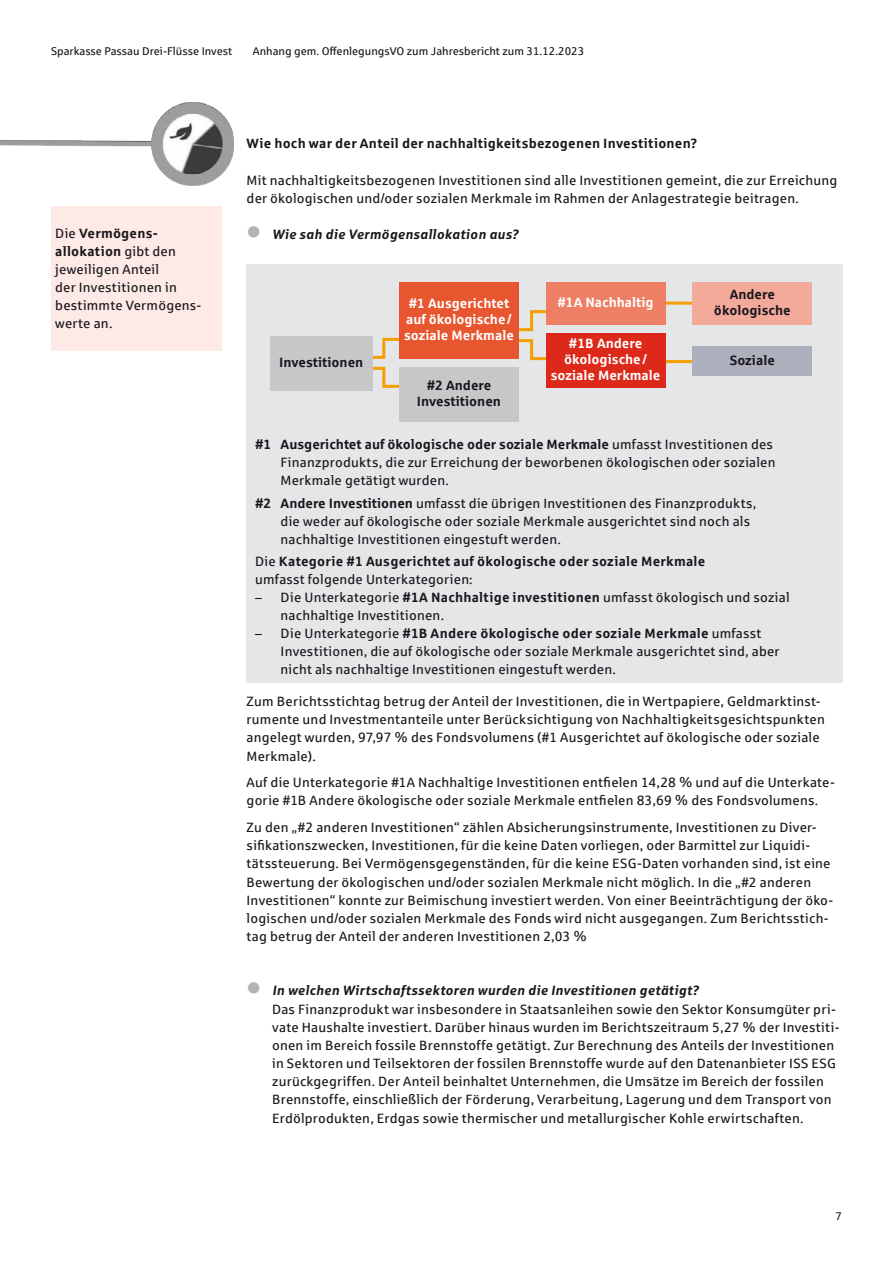
<style>
.page{position:relative;width:893px;height:1263px;background:#fff}
.page>*{position:absolute;margin:0;border:0;box-sizing:border-box;transform-origin:0 0}
.t1{font:13.5px/18.1px "Sparkasse Rg";letter-spacing:.015em;color:#1a171c}
.t2{font:700 13.5px/16.2px "Sparkasse Rg";letter-spacing:.015em;color:#1a171c;text-align:center}
.t3{font:700 13.5px/16.2px "Sparkasse Rg";color:#fff;text-align:center}
.t4{font:italic 700 13.5px "Sparkasse Rg";letter-spacing:.015em;color:#1a171c}
.t5{font:11.25px "Sparkasse Rg";color:#1a171c}
.s1{font-weight:700}
.s2{color:#b1b3b4}
.s3{font-weight:400}
.s4{font-weight:700;font-style:italic}
</style>
<div class="page">
<div style="left:51px;top:206px;width:170px;height:144px;background:#fdeae6"></div>
<img style="left:0;top:102px;width:234px;height:84px">
<div style="left:247px;top:264px;width:595px;height:418px;background:#e5e6e7"></div>
<svg style="left:347px;top:336px;width:52px;height:53px"></svg>
<div style="left:270px;top:337px;width:102px;height:54px;background:#c6c7c9"></div>
<div style="left:399px;top:367px;width:119px;height:54px;background:#c6c7c9"></div>
<svg style="left:518px;top:309px;width:44px;height:52px"></svg>
<hr style="left:653px;top:360px;width:54px;height:3px;background:#f59f00">
<hr style="left:653px;top:302px;width:55px;height:3px;background:#f59f00">
<div style="left:546px;top:334px;width:119px;height:54px;background:#dd2919"></div>
<div style="left:546px;top:282px;width:119px;height:42px;background:#ee7f65"></div>
<div style="left:693px;top:346px;width:119px;height:30px;background:#aeafbd"></div>
<div style="left:693px;top:282px;width:119px;height:42px;background:#f4aa9b"></div>
<div style="left:399px;top:282px;width:119px;height:77px;background:#e8562f"></div>
<p class="t5" style="left:51px;top:44px;width:183px">Sparkasse Passau Drei-Flüsse Invest</p>
<p class="t5" style="left:253px;top:44px;width:333px">Anhang gem. OffenlegungsVO zum Jahresbericht zum 31.12.2023</p>
<p class="t1" style="left:55px;top:224px;width:146px">Die <span class="s1">Vermögens&shy;allokation</span> gibt den jeweiligen Anteil<br>der Investitionen in bestimmte Vermögens&shy;werte an.</p>
<p class="t2" style="left:247px;top:135px;width:452px">Wie hoch war der Anteil der nachhaltigkeitsbezogenen Investitionen?</p>
<p class="t1" style="left:247px;top:171px;width:592px">Mit nachhaltigkeitsbezogenen Investitionen sind alle Investitionen gemeint, die zur Erreichung der ökologischen und/oder sozialen Merkmale im Rahmen der Anlagestrategie beitragen.</p>
<p class="t4" style="left:247px;top:226px;width:274px"><span class="s2">●</span> Wie sah die Vermögensallokation aus?</p>
<p class="t2" style="left:279px;top:354px;width:86px">Investitionen</p>
<p class="t3" style="left:404px;top:294px;width:111px">#1 Ausgerichtet auf ökologische/ soziale Merkmale</p>
<p class="t2" style="left:417px;top:376px;width:86px">#2 Andere<br>Investitionen</p>
<p class="t3" style="left:557px;top:293px;width:98px">#1A Nachhaltig</p>
<p class="t3" style="left:551px;top:335px;width:111px">#1B Andere ökologische/ soziale Merkmale</p>
<p class="t2" style="left:714px;top:285px;width:78px">Andere ökologische</p>
<p class="t2" style="left:730px;top:351px;width:47px">Soziale</p>
<p class="t1" style="left:281px;top:435px;width:496px;text-indent:-26px"><span class="s1">#1 Ausgerichtet auf ökologische oder soziale Merkmale</span> umfasst Investitionen des<br>Finanzprodukts, die zur Erreichung der beworbenen ökologischen oder sozialen<br>Merkmale getätigt wurden.</p>
<p class="t1" style="left:281px;top:493px;width:477px;text-indent:-26px"><span class="s1">#2 Andere Investitionen</span> umfasst die übrigen Investitionen des Finanzprodukts, die weder auf ökologische oder soziale Merkmale ausgerichtet sind noch als nachhaltige Investitionen eingestuft werden.</p>
<p class="t2" style="left:255px;top:552px;width:452px;line-height:18px;text-align:left"><span class="s3">Die</span> Kategorie #1 Ausgerichtet auf ökologische oder soziale Merkmale <span class="s3">umfasst folgende Unterkategorien:</span></p>
<p class="t1" style="left:281px;top:588px;width:510px;text-indent:-26px">– Die Unterkategorie <span class="s1">#1A Nachhaltige investitionen</span> umfasst ökologisch und sozial nachhaltige Investitionen.</p>
<p class="t1" style="left:281px;top:624px;width:500px;text-indent:-26px">– Die Unterkategorie <span class="s1">#1B Andere ökologische oder soziale Merkmale</span> umfasst<br>Investitionen, die auf ökologische oder soziale Merkmale ausgerichtet sind, aber nicht als nachhaltige Investitionen eingestuft werden.</p>
<p class="t1" style="left:247px;top:692px;width:580px">Zum Berichtsstichtag betrug der Anteil der Investitionen, die in Wertpapiere, Geldmarktinst&shy;rumente und Investmentanteile unter Berücksichtigung von Nachhaltigkeitsgesichtspunkten angelegt wurden, 97,97 % des Fondsvolumens (#1 Ausgerichtet auf ökologische oder soziale Merkmale).</p>
<p class="t1" style="left:247px;top:773px;width:590px">Auf die Unterkategorie #1A Nachhaltige Investitionen entfielen 14,28 % und auf die Unterkate&shy;gorie #1B Andere ökologische oder soziale Merkmale entfielen 83,69 % des Fondsvolumens.</p>
<p class="t1" style="left:247px;top:818px;width:588px">Zu den „#2 anderen Investitionen“ zählen Absicherungsinstrumente, Investitionen zu Diver&shy;sifikationszwecken, Investitionen, für die keine Daten vorliegen, oder Barmittel zur Liquidi&shy;tätssteuerung. Bei Vermögensgegenständen, für die keine ESG-Daten vorhanden sind, ist eine Bewertung der ökologischen und/oder sozialen Merkmale nicht möglich. In die „#2 anderen Investitionen“ konnte zur Beimischung investiert werden. Von einer Beeinträchtigung der öko&shy;logischen und/oder sozialen Merkmale des Fonds wird nicht ausgegangen. Zum Berichtsstich&shy;tag betrug der Anteil der anderen Investitionen 2,03 %</p>
<p class="t1" style="left:272px;top:981px;width:569px;text-indent:-26px"><span class="s2">●</span> <span class="s4">In welchen Wirtschaftssektoren wurden die Investitionen getätigt?<br></span>Das Finanzprodukt war insbesondere in Staatsanleihen sowie den Sektor Konsumgüter pri&shy;vate Haushalte investiert. Darüber hinaus wurden im Berichtszeitraum 5,27 % der Investiti&shy;onen im Bereich fossile Brennstoffe getätigt. Zur Berechnung des Anteils der Investitionen in Sektoren und Teilsektoren der fossilen Brennstoffe wurde auf den Datenanbieter ISS ESG zurückgegriffen. Der Anteil beinhaltet Unternehmen, die Umsätze im Bereich der fossilen Brennstoffe, einschließlich der Förderung, Verarbeitung, Lagerung und dem Transport von Erdölprodukten, Erdgas sowie thermischer und metallurgischer Kohle erwirtschaften.</p>
<p class="t5" style="left:835px;top:1209px;width:8px">7</p>
</div>
